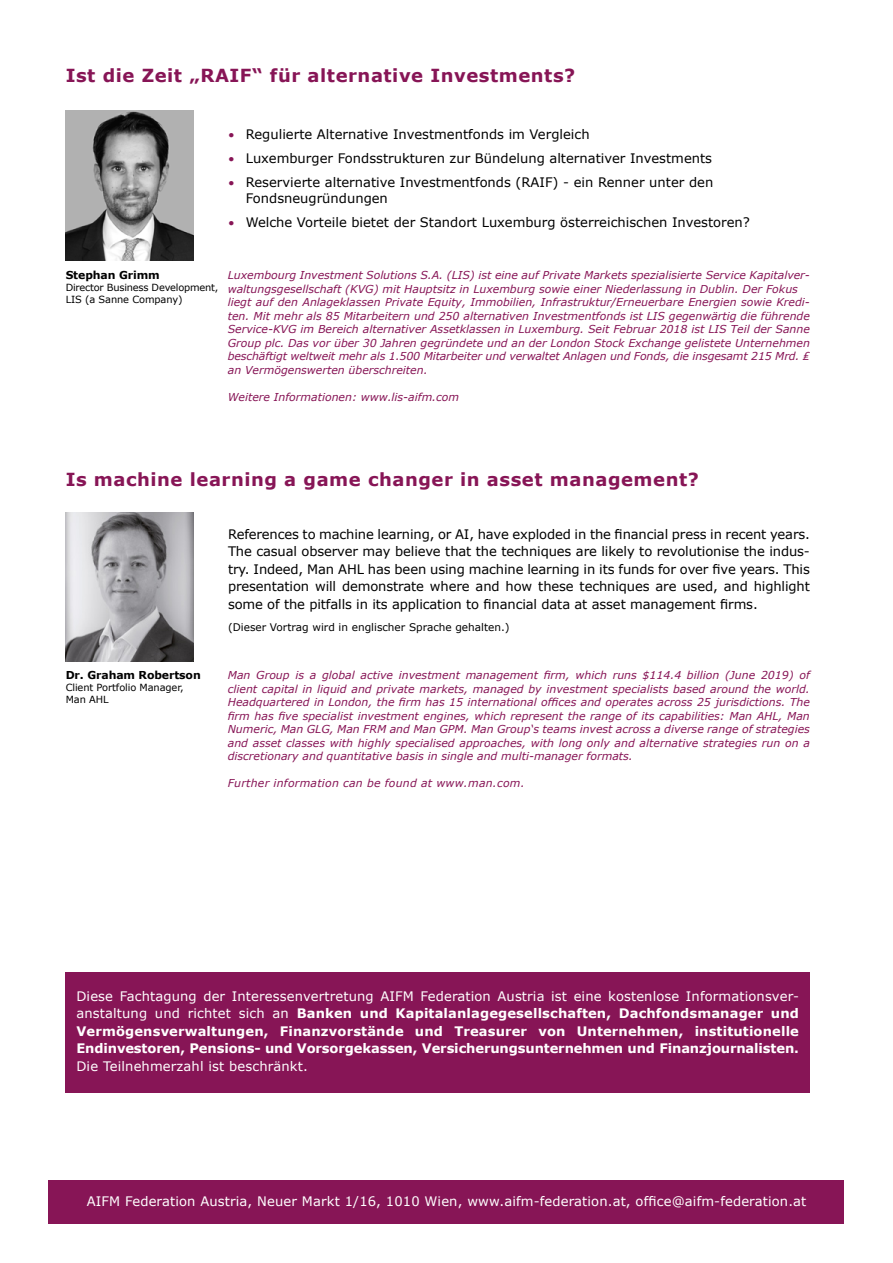
<style>
.page{position:relative;width:893px;height:1263px;background:#fff}
.page>*{position:absolute;margin:0;border:0;box-sizing:border-box;transform-origin:0 0}
.t1{font:700 18px "Verdana";letter-spacing:.03em;color:#871556}
.t2{font:13.05px/17.4px "Verdana";color:#000}
.t3{font:700 13.05px/17.4px "Verdana";letter-spacing:-.01em;color:#fff;text-align:justify}
.t4{font:13.05px "Verdana";letter-spacing:.01em;color:#fff}
.t5{font:italic 10.95px/13.5px "Verdana";color:#871556}
.t6{font:italic 10.95px "Verdana";letter-spacing:.02em;color:#871556}
.t7{font:700 10.95px "Verdana";letter-spacing:-.01em;color:#000}
.t8{font:10.5px "Verdana";color:#000}
.t9{font:9.9px/11.9px "Verdana";letter-spacing:-.01em;color:#000}
.s1{font-size:12px;color:#871556}
.s2{font-weight:400}
</style>
<div class="page">
<div style="left:49px;top:1180px;width:795px;height:43px;background:#871556"></div>
<img style="left:66px;top:512px;width:128px;height:150px">
<div style="left:66px;top:972px;width:744px;height:121px;background:#871556"></div>
<img style="left:66px;top:111px;width:128px;height:149px">
<h1 class="t1" style="left:66px;top:62px;width:511px">Ist die Zeit „RAIF“ für alternative Investments?</h1>
<p class="t2" style="left:228px;top:125px;width:363px"><span class="s1">•</span> Regulierte Alternative Investmentfonds im Vergleich</p>
<p class="t2" style="left:228px;top:149px;width:486px"><span class="s1">•</span> Luxemburger Fondsstrukturen zur Bündelung alternativer Investments</p>
<p class="t2" style="left:246px;top:174px;width:469px;line-height:15.8px;text-indent:-18px"><span class="s1">•</span> Reservierte alternative Investmentfonds (RAIF) - ein Renner unter den<br>Fondsneugründungen</p>
<p class="t2" style="left:228px;top:213px;width:523px"><span class="s1">•</span> Welche Vorteile bietet der Standort Luxemburg österreichischen Investoren?</p>
<p class="t7" style="left:66px;top:267px;width:96px">Stephan Grimm</p>
<p class="t9" style="left:66px;top:281px;width:154px">Director Business Development,<br>LIS (a Sanne Company)</p>
<p class="t5" style="left:228px;top:268px;width:584px">Luxembourg Investment Solutions S.A. (LIS) ist eine auf Private Markets spezialisierte Service Kapitalver&shy;waltungsgesellschaft (KVG) mit Hauptsitz in Luxemburg sowie einer Niederlassung in Dublin. Der Fokus liegt auf den Anlageklassen Private Equity, Immobilien, Infrastruktur/Erneuerbare Energien sowie Kredi&shy;ten. Mit mehr als 85 Mitarbeitern und 250 alternativen Investmentfonds ist LIS gegenwärtig die führende Service-KVG im Bereich alternativer Assetklassen in Luxemburg. Seit Februar 2018 ist LIS Teil der Sanne Group plc. Das vor über 30 Jahren gegründete und an der London Stock Exchange gelistete Unternehmen beschäftigt weltweit mehr als 1.500 Mitarbeiter und verwaltet Anlagen und Fonds, die insgesamt 215 Mrd. ₤ an Vermögenswerten überschreiten.</p>
<p class="t5" style="left:228px;top:390px;width:233px">Weitere Informationen: www.lis-aifm.com</p>
<h1 class="t1" style="left:66px;top:467px;width:635px">Is machine learning a game changer in asset management?</h1>
<p class="t2" style="left:228px;top:525px;width:583px;text-align:justify">References to machine learning, or AI, have exploded in the financial press in recent years.<br>The casual observer may believe that the techniques are likely to revolutionise the indus&shy;try. Indeed, Man AHL has been using machine learning in its funds for over five years. This presentation will demonstrate where and how these techniques are used, and highlight some of the pitfalls in its application to financial data at asset management firms.</p>
<p class="t8" style="left:228px;top:620px;width:283px">(Dieser Vortrag wird in englischer Sprache gehalten.)</p>
<p class="t7" style="left:66px;top:667px;width:137px">Dr. Graham Robertson</p>
<p class="t9" style="left:66px;top:681px;width:119px">Client Portfolio Manager,<br>Man AHL</p>
<p class="t5" style="left:228px;top:668px;width:584px;text-align:justify">Man Group is a global active investment management firm, which runs $114.4 billion (June 2019) of client capital in liquid and private markets, managed by investment specialists based around the world.<br>Headquartered in London, the firm has 15 international offices and operates across 25 jurisdictions. The firm has five specialist investment engines, which represent the range of its capabilities: Man AHL, Man Numeric, Man GLG, Man FRM and Man GPM. Man Group‘s teams invest across a diverse range of strategies and asset classes with highly specialised approaches, with long only and alternative strategies run on a discretionary and quantitative basis in single and multi-manager formats.</p>
<p class="t6" style="left:228px;top:776px;width:298px">Further information can be found at www.man.com.</p>
<p class="t3" style="left:76px;top:987px;width:724px"><span class="s2">Diese Fachtagung der Interessenvertretung AIFM Federation Austria ist eine kostenlose Informationsver&shy;anstaltung und richtet sich an</span> Banken und Kapitalanlagegesellschaften, Dachfondsmanager und Vermögensverwaltungen, Finanzvorstände und Treasurer von Unternehmen, institutionelle Endinvestoren, Pensions- und Vorsorgekassen, Versicherungsunternehmen und Finanzjournalisten.</p>
<p class="t4" style="left:76px;top:1057px;width:233px">Die Teilnehmerzahl ist beschränkt.</p>
<p class="t4" style="left:87px;top:1192px;width:721px">AIFM Federation Austria, Neuer Markt 1/16, 1010 Wien, www.aifm-federation.at, office@aifm-federation.at</p>
</div>
